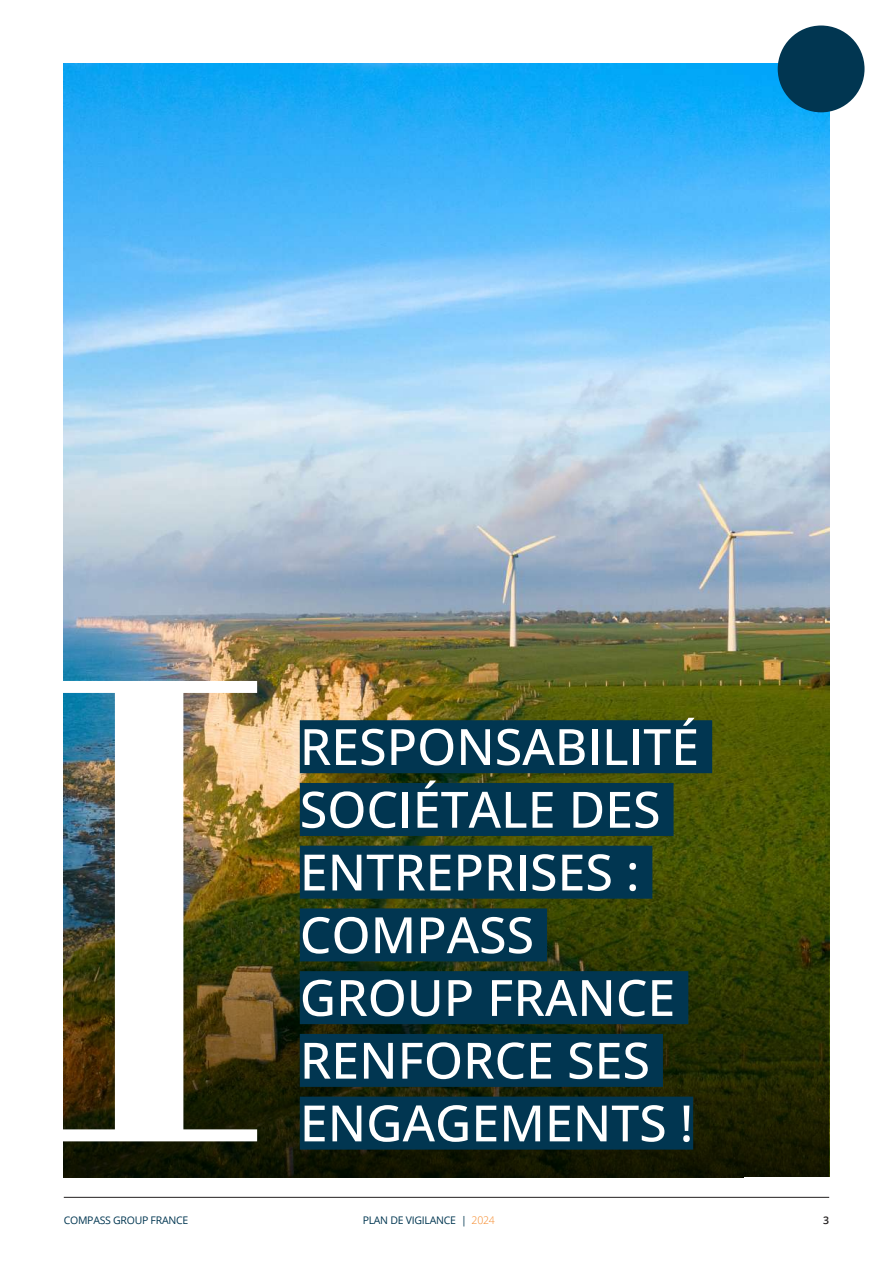
<style>
.page{position:relative;width:893px;height:1263px;background:#fff}
.page>*{position:absolute;margin:0;border:0;box-sizing:border-box;transform-origin:0 0}
.t1{font:613.8px "Bodoni Moda";color:#fff}
.t2{font:500 50.1px/62.7px "Open Sans";color:#fff}
.t3{font:10.5px "Open Sans";letter-spacing:-.025em;color:#013651}
.t4{font:600 10.5px "Open Sans";color:#231f20}
.s1{font-weight:300;color:#f58726}
</style>
<div class="page">
<img style="left:64px;top:64px;width:765px;height:799px">
<svg style="left:64px;top:863px;width:765px;height:315px;background:#2e3009"></svg>
<div style="left:300px;top:720px;width:412px;height:53px;background:#013651"></div>
<div style="left:300px;top:783px;width:374px;height:53px;background:#013651"></div>
<div style="left:300px;top:846px;width:352px;height:53px;background:#013651"></div>
<div style="left:300px;top:908px;width:247px;height:53px;background:#013651"></div>
<div style="left:300px;top:971px;width:388px;height:53px;background:#013651"></div>
<div style="left:300px;top:1034px;width:363px;height:53px;background:#013651"></div>
<div style="left:300px;top:1096px;width:393px;height:53px;background:#013651"></div>
<hr style="left:64px;top:1197px;width:765px;height:1px;background:#231f20">
<div style="left:778px;top:26px;width:86px;height:86px;background:#013651;border-radius:50%"></div>
<h1 class="t1" style="left:30px;top:498px;width:246px">I</h1>
<p class="t2" style="left:300px;top:714px;width:401px">RESPONSABILITÉ<br>SOCIÉTALE DES<br>ENTREPRISES :<br>COMPASS<br>GROUP FRANCE<br>RENFORCE SES</p>
<p class="t2" style="left:300px;top:1090px;width:395px">ENGAGEMENTS !</p>
<p class="t3" style="left:64px;top:1213px;width:126px">COMPASS GROUP FRANCE</p>
<p class="t3" style="left:363px;top:1213px;width:134px">PLAN DE VIGILANCE | <span class="s1">2024</span></p>
<p class="t4" style="left:823px;top:1213px;width:7px">3</p>
</div>
